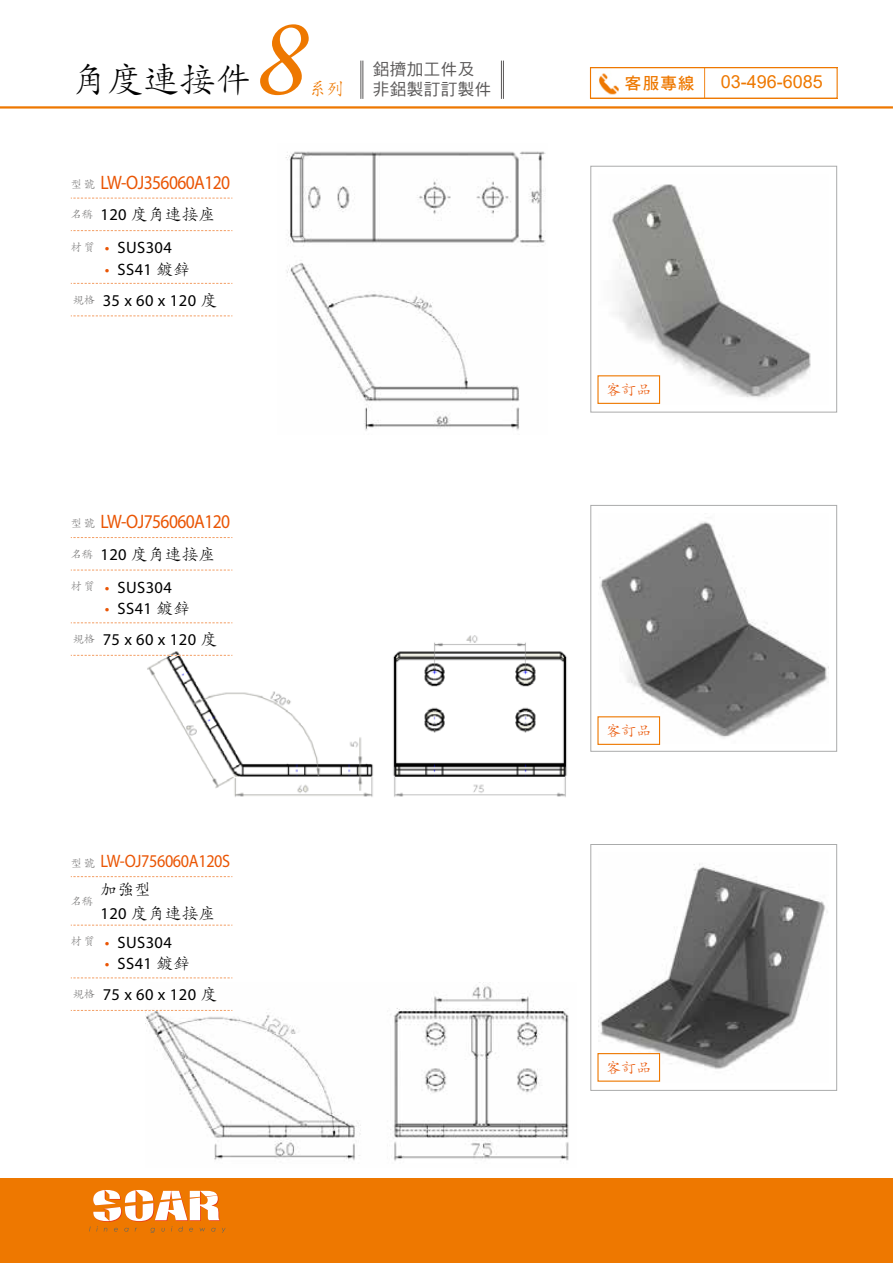
<style>
.page{position:relative;width:893px;height:1263px;background:#fff}
.page>*{position:absolute;margin:0;border:0;box-sizing:border-box;transform-origin:0 0}
.t1{font:108px "Garamond Premr Pro Med It";color:#ee7800}
.t2{font:36px "DF Kai Shu Std W3";color:#000}
.t3{font:19.5px "Myriad Pro";letter-spacing:-.035em;color:#ea5504;scale:.9 1}
.t4{font:18px "Myriad Pro";letter-spacing:-.025em;color:#ea5504;scale:.9 1}
.t5{font:18px "Arial";color:#ee7800}
.t6{font:18px "DF Kai Shu Std W3";color:#ee7800}
.t7{font:16.5px/30.9px "Myriad Pro";letter-spacing:.025em;color:#000;text-align:center}
.t8{font:16.5px/23.5px "DF Kai Shu Std W3";letter-spacing:.025em;color:#000}
.t9{font:16.5px/20.5px "DF Hei Std W5";letter-spacing:.03em;color:#595757}
.t10{font:16.5px "DF Hei Std W7";color:#ee7800}
.t11{font:15px "DF Kai Shu Std W3";letter-spacing:.025em;color:#ea5504}
.t12{font:11.25px "DF Kai Shu Std W3";color:#727171}
.s1{font-family:"DF Kai Shu Std W3";font-size:11.25px;color:#727171}
.s2{font-size:11.25px;color:#727171}
.s3{font-family:"Myriad Pro"}
.s4{color:#ea5504}
.s5{font-family:"DF Kai Shu Std W3"}
</style>
<div class="page">
<div style="left:0;top:1178px;width:893px;height:85px;background:#ee7800"></div>
<hr style="left:0;top:106px;width:893px;height:3px;background:#ee7800">
<svg style="left:89px;top:1190px;width:137px;height:43px"></svg>
<img style="left:599px;top:69px;width:107px;height:28px">
<div style="left:590px;top:67px;width:248px;height:32px;border:1px solid #ee7800"></div>
<div style="left:590px;top:844px;width:247px;height:247px;border:1px solid #aaabab"></div>
<img style="left:600px;top:863px;width:228px;height:219px">
<div style="left:590px;top:505px;width:247px;height:247px;border:1px solid #aaabab"></div>
<img style="left:599px;top:521px;width:229px;height:222px">
<div style="left:590px;top:166px;width:247px;height:246px;border:1px solid #aaabab"></div>
<img style="left:612px;top:184px;width:199px;height:220px">
<img style="left:146px;top:982px;width:423px;height:179px">
<img style="left:146px;top:635px;width:421px;height:162px">
<hr style="left:362px;top:61px;width:1px;height:38px;background:#595757">
<hr style="left:360px;top:61px;width:1px;height:38px;background:#595757">
<hr style="left:503px;top:61px;width:1px;height:38px;background:#595757">
<hr style="left:501px;top:61px;width:1px;height:38px;background:#595757">
<div style="left:597px;top:1053px;width:63px;height:29px;border:1px solid #ee7800"></div>
<div style="left:597px;top:716px;width:63px;height:29px;border:1px solid #ee7800"></div>
<div style="left:597px;top:375px;width:63px;height:29px;border:1px solid #ee7800"></div>
<svg style="left:71px;top:198px;width:161px;height:1px"></svg>
<svg style="left:71px;top:230px;width:161px;height:1px"></svg>
<svg style="left:71px;top:283px;width:161px;height:1px"></svg>
<svg style="left:71px;top:315px;width:161px;height:1px"></svg>
<svg style="left:71px;top:537px;width:161px;height:1px"></svg>
<svg style="left:71px;top:570px;width:161px;height:1px"></svg>
<svg style="left:71px;top:622px;width:161px;height:1px"></svg>
<svg style="left:71px;top:655px;width:161px;height:1px"></svg>
<svg style="left:71px;top:876px;width:161px;height:1px"></svg>
<svg style="left:71px;top:925px;width:161px;height:1px"></svg>
<svg style="left:71px;top:977px;width:161px;height:1px"></svg>
<svg style="left:71px;top:1010px;width:161px;height:1px"></svg>
<img style="left:285px;top:151px;width:261px;height:280px">
<h2 class="t2" style="left:72px;top:59px;width:181px">角度連接件</h2>
<h1 class="t1" style="left:255px;top:-8px;width:54px">8</h1>
<p class="t9" style="left:373px;top:58px;width:120px">鋁擠加工件及非鋁製訂訂製件</p>
<p class="t6" style="left:309px;top:79px;width:37px">系列</p>
<p class="t10" style="left:625px;top:74px;width:71px">客服專線</p>
<p class="t5" style="left:721px;top:69px;width:104px">03-496-6085</p>
<p class="t3" style="left:71px;top:170px;width:179px"><span class="s1">型號</span> LW-OJ356060A120</p>
<p class="t8" style="left:71px;top:202px;width:146px"><span class="s2">名稱</span> <span class="s3">120</span> 度角連接座</p>
<p class="t7" style="left:71px;top:232px;width:103px"><span class="s1">材質</span> <span class="s4">•</span> SUS304</p>
<p class="t7" style="left:73px;top:253px;width:146px"><span class="s4">•</span> SS41 <span class="s5">鍍鋅<br></span><span class="s1">規格</span> 35 x 60 x 120 <span class="s5">度</span></p>
<p class="t11" style="left:606px;top:381px;width:47px">客訂品</p>
<p class="t3" style="left:71px;top:509px;width:179px"><span class="s1">型號</span> LW-OJ756060A120</p>
<p class="t8" style="left:71px;top:542px;width:146px"><span class="s2">名稱</span> <span class="s3">120</span> 度角連接座</p>
<p class="t7" style="left:71px;top:571px;width:103px"><span class="s1">材質</span> <span class="s4">•</span> SUS304</p>
<p class="t7" style="left:73px;top:593px;width:146px"><span class="s4">•</span> SS41 <span class="s5">鍍鋅<br></span><span class="s1">規格</span> 75 x 60 x 120 <span class="s5">度</span></p>
<p class="t4" style="left:71px;top:849px;width:179px"><span class="s1">型號</span> LW-OJ756060A120S</p>
<p class="t12" style="left:71px;top:895px;width:24px">名稱</p>
<p class="t8" style="left:101px;top:877px;width:116px">加強型<br><span class="s3">120</span> 度角連接座</p>
<p class="t7" style="left:71px;top:926px;width:103px"><span class="s1">材質</span> <span class="s4">•</span> SUS304</p>
<p class="t7" style="left:73px;top:948px;width:146px"><span class="s4">•</span> SS41 <span class="s5">鍍鋅<br></span><span class="s1">規格</span> 75 x 60 x 120 <span class="s5">度</span></p>
<p class="t11" style="left:606px;top:722px;width:47px">客訂品</p>
<p class="t11" style="left:606px;top:1059px;width:47px">客訂品</p>
</div>
